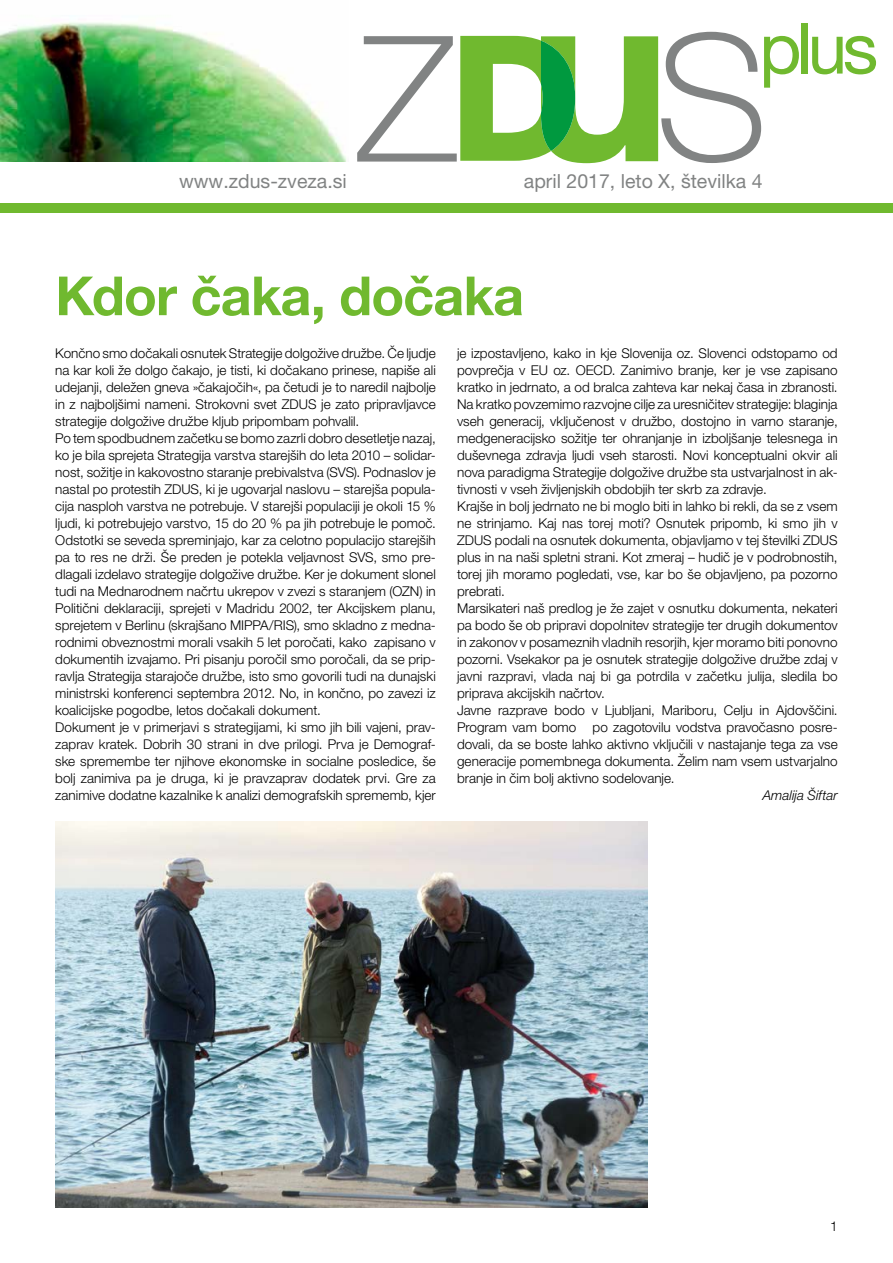
<style>
.page{position:relative;width:893px;height:1263px;background:#fff}
.page>*{position:absolute;margin:0;border:0;box-sizing:border-box;transform-origin:0 0}
.t1{font:700 54px "Helvetica Neue LT Pro";letter-spacing:-.02em;color:#70b92f}
.t2{font:19.5px "Helvetica Neue LT Pro";color:#818383}
.t3{font:300 13.5px/17px "Helvetica Neue LT Pro";color:#000}
.t4{font:italic 300 13.5px "Helvetica Neue LT Pro";letter-spacing:.005em;color:#000}
</style>
<div class="page">
<img style="left:55px;top:821px;width:592px;height:387px">
<svg style="left:357px;top:32px;width:442px;height:131px"></svg>
<div style="left:802px;top:23px;width:6px;height:51px;background:#70b92f"></div>
<svg style="left:812px;top:36px;width:64px;height:38px"></svg>
<img style="left:0;top:22px;width:346px;height:140px">
<div style="left:0;top:203px;width:893px;height:10px;background:#70b92f"></div>
<h2 class="t2" style="left:179px;top:169px;width:169px">www.zdus-zveza.si</h2>
<h2 class="t2" style="left:524px;top:169px;width:240px">april 2017, leto X, številka 4</h2>
<h1 class="t1" style="left:55px;top:262px;width:470px">Kdor čaka, dočaka</h1>
<p class="t3" style="left:457px;top:344px;width:382px">je izpostavljeno, kako in kje Slovenija oz. Slovenci odstopamo od povprečja v EU oz. OECD. Zanimivo branje, ker je vse zapisano kratko in jedrnato, a od bralca zahteva kar nekaj časa in zbranosti.<br>Na kratko povzemimo razvojne cilje za uresničitev strategije: blaginja vseh generacij, vključenost v družbo, dostojno in varno staranje, medgeneracijsko sožitje ter ohranjanje in izboljšanje telesnega in duševnega zdravja ljudi vseh starosti. Novi konceptualni okvir ali nova paradigma Strategije dolgožive družbe sta ustvarjalnost in ak&shy;tivnosti v vseh življenjskih obdobjih ter skrb za zdravje.<br>Krajše in bolj jedrnato ne bi moglo biti in lahko bi rekli, da se z vsem ne strinjamo. Kaj nas torej moti? Osnutek pripomb, ki smo jih v ZDUS podali na osnutek dokumenta, objavljamo v tej številki ZDUS plus in na naši spletni strani. Kot zmeraj – hudič je v podrobnostih, torej jih moramo pogledati, vse, kar bo še objavljeno, pa pozorno prebrati.<br>Marsikateri naš predlog je že zajet v osnutku dokumenta, nekateri pa bodo še ob pripravi dopolnitev strategije ter drugih dokumentov in zakonov v posameznih vladnih resorjih, kjer moramo biti ponovno pozorni. Vsekakor pa je osnutek strategije dolgožive družbe zdaj v javni razpravi, vlada naj bi ga potrdila v začetku julija, sledila bo priprava akcijskih načrtov.<br>Javne razprave bodo v Ljubljani, Mariboru, Celju in Ajdovščini.<br>Program vam bomo po zagotovilu vodstva pravočasno posre&shy;dovali, da se boste lahko aktivno vključili v nastajanje tega za vse generacije pomembnega dokumenta. Želim nam vsem ustvarjalno branje in čim bolj aktivno sodelovanje.</p>
<p class="t4" style="left:763px;top:787px;width:77px">Amalija Šiftar</p>
<p class="t3" style="left:55px;top:344px;width:382px">Končno smo dočakali osnutek Strategije dolgožive družbe. Če ljudje na kar koli že dolgo čakajo, je tisti, ki dočakano prinese, napiše ali udejanji, deležen gneva »čakajočih«, pa četudi je to naredil najbolje in z najboljšimi nameni. Strokovni svet ZDUS je zato pripravljavce strategije dolgožive družbe kljub pripombam pohvalil.<br>Po tem spodbudnem začetku se bomo zazrli dobro desetletje nazaj, ko je bila sprejeta Strategija varstva starejših do leta 2010 – solidar&shy;nost, sožitje in kakovostno staranje prebivalstva (SVS). Podnaslov je nastal po protestih ZDUS, ki je ugovarjal naslovu – starejša popula&shy;cija nasploh varstva ne potrebuje. V starejši populaciji je okoli 15 % ljudi, ki potrebujejo varstvo, 15 do 20 % pa jih potrebuje le pomoč.<br>Odstotki se seveda spreminjajo, kar za celotno populacijo starejših pa to res ne drži. Še preden je potekla veljavnost SVS, smo pre&shy;dlagali izdelavo strategije dolgožive družbe. Ker je dokument slonel tudi na Mednarodnem načrtu ukrepov v zvezi s staranjem (OZN) in Politični deklaraciji, sprejeti v Madridu 2002, ter Akcijskem planu, sprejetem v Berlinu (skrajšano MIPPA/RIS), smo skladno z medna&shy;rodnimi obveznostmi morali vsakih 5 let poročati, kako zapisano v dokumentih izvajamo. Pri pisanju poročil smo poročali, da se prip&shy;ravlja Strategija starajoče družbe, isto smo govorili tudi na dunajski ministrski konferenci septembra 2012. No, in končno, po zavezi iz koalicijske pogodbe, letos dočakali dokument.<br>Dokument je v primerjavi s strategijami, ki smo jih bili vajeni, prav&shy;zaprav kratek. Dobrih 30 strani in dve prilogi. Prva je Demograf&shy;ske spremembe ter njihove ekonomske in socialne posledice, še bolj zanimiva pa je druga, ki je pravzaprav dodatek prvi. Gre za zanimive dodatne kazalnike k analizi demografskih sprememb, kjer</p>
<p class="t3" style="left:830px;top:1217px;width:9px">1</p>
</div>
